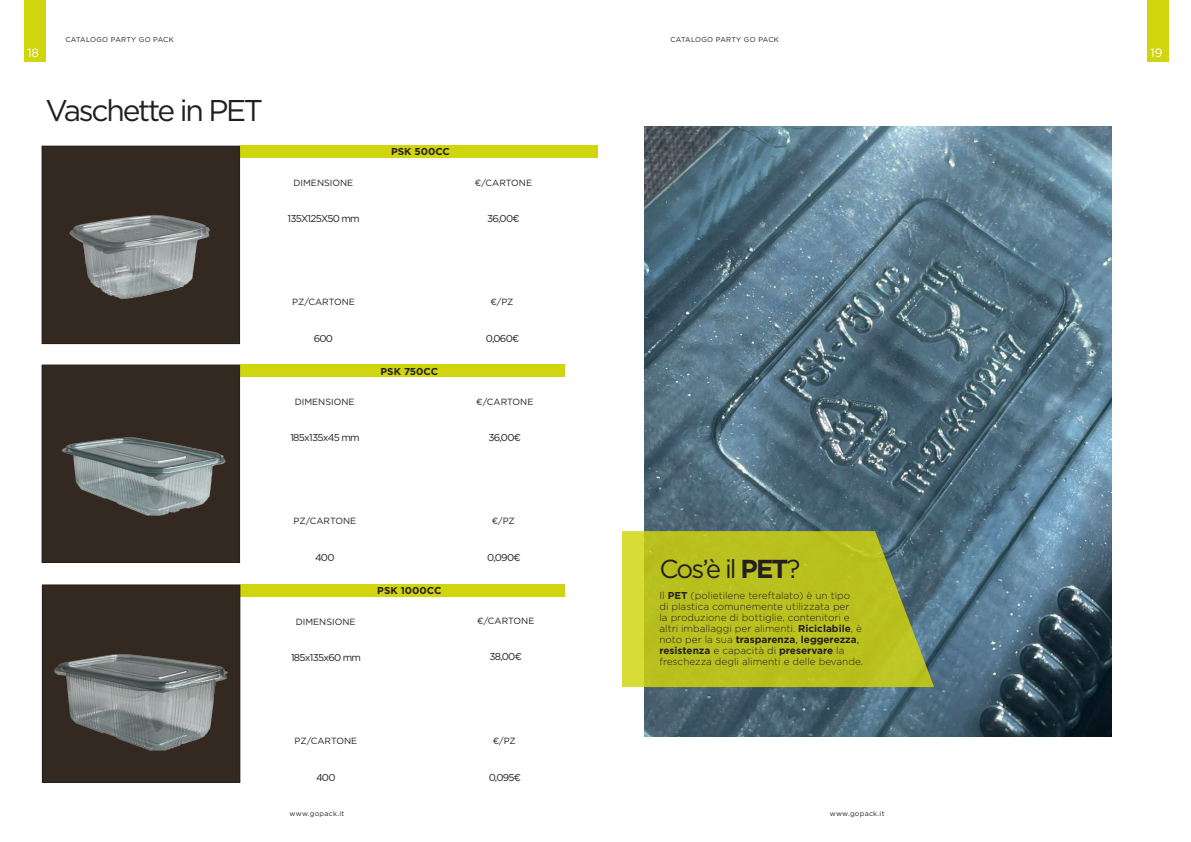
<style>
.page{position:relative;width:1191px;height:842px;background:#fff}
.page>*{position:absolute;margin:0;border:0;box-sizing:border-box;transform-origin:0 0}
.t1{font:30px "Gotham";letter-spacing:-.075em;color:#231f20}
.t2{font:26px "Gotham";color:#231f20}
.t3{font:12px "Gotham";color:#fff}
.t4{font:300 10px/11px "Gotham";color:#231f20}
.t5{font:10px "Gotham";letter-spacing:-.075em;color:#231f20}
.t6{font:700 10px "Gotham";color:#231f20}
.t7{font:9px "Gotham";color:#231f20}
.t8{font:7px "Gotham";letter-spacing:.04em;color:#231f20}
.s1{font-weight:700}
.s2{font-weight:400}
</style>
<div class="page">
<div style="left:24px;top:0;width:22px;height:62px;background:#d1d50e"></div>
<div style="left:1147px;top:0;width:21px;height:62px;background:#d1d50e"></div>
<div style="left:240px;top:584px;width:325px;height:13px;background:#d1d50e"></div>
<div style="left:240px;top:364px;width:325px;height:13px;background:#d1d50e"></div>
<div style="left:240px;top:145px;width:358px;height:13px;background:#d1d50e"></div>
<div style="left:42px;top:365px;width:197px;height:197px;background:#342921"></div>
<img style="left:61px;top:437px;width:165px;height:79px">
<div style="left:42px;top:365px;width:198px;height:198px;border:1px solid #231f20"></div>
<img style="left:44px;top:148px;width:194px;height:194px">
<div style="left:42px;top:146px;width:198px;height:198px;border:1px solid #231f20"></div>
<img style="left:44px;top:586px;width:194px;height:194px">
<div style="left:42px;top:584px;width:198px;height:199px;border:1px solid #231f20"></div>
<img style="left:644px;top:126px;width:467px;height:610px">
<svg style="left:622px;top:531px;width:312px;height:156px;background:#b3bc27"></svg>
<p class="t8" style="left:65px;top:35px;width:110px">CATALOGO PARTY GO PACK</p>
<p class="t8" style="left:670px;top:35px;width:110px">CATALOGO PARTY GO PACK</p>
<p class="t3" style="left:27px;top:45px;width:13px">18</p>
<p class="t3" style="left:1150px;top:45px;width:14px">19</p>
<p class="t1" style="left:46px;top:91px;width:219px">Vaschette in PET</p>
<p class="t7" style="left:293px;top:177px;width:61px">DIMENSIONE</p>
<p class="t5" style="left:287px;top:212px;width:74px">135X125X50 mm</p>
<p class="t6" style="left:391px;top:144px;width:60px">PSK 500CC</p>
<p class="t7" style="left:475px;top:177px;width:59px">€/CARTONE</p>
<p class="t5" style="left:487px;top:212px;width:34px">36,00€</p>
<p class="t7" style="left:292px;top:296px;width:64px">PZ/CARTONE</p>
<p class="t7" style="left:490px;top:296px;width:25px">€/PZ</p>
<p class="t5" style="left:314px;top:332px;width:21px">600</p>
<p class="t5" style="left:486px;top:332px;width:35px">0,060€</p>
<p class="t6" style="left:380px;top:364px;width:59px">PSK 750CC</p>
<p class="t7" style="left:295px;top:396px;width:61px">DIMENSIONE</p>
<p class="t7" style="left:476px;top:396px;width:59px">€/CARTONE</p>
<p class="t5" style="left:290px;top:431px;width:71px">185x135x45 mm</p>
<p class="t5" style="left:488px;top:431px;width:34px">36,00€</p>
<p class="t7" style="left:293px;top:515px;width:64px">PZ/CARTONE</p>
<p class="t7" style="left:492px;top:515px;width:25px">€/PZ</p>
<p class="t5" style="left:315px;top:551px;width:21px">400</p>
<p class="t5" style="left:487px;top:551px;width:35px">0,090€</p>
<p class="t6" style="left:377px;top:584px;width:66px">PSK 1000CC</p>
<p class="t7" style="left:296px;top:616px;width:61px">DIMENSIONE</p>
<p class="t7" style="left:477px;top:615px;width:59px">€/CARTONE</p>
<p class="t5" style="left:291px;top:651px;width:71px">185x135x60 mm</p>
<p class="t5" style="left:489px;top:650px;width:34px">38,00€</p>
<p class="t2" style="left:659px;top:552px;width:142px">Cos’è il <span class="s1">PET</span>?</p>
<p class="t4" style="left:659px;top:590px;width:205px">Il <span class="s1">PET</span> (polietilene tereftalato) è un tipo<br>di plastica comunemente utilizzata per<br>la produzione di bottiglie, contenitori e altri imballaggi per alimenti. <span class="s1">Riciclabile</span>, è noto per la sua <span class="s1">trasparenza</span><span class="s2">,</span> <span class="s1">leggerezza</span><span class="s2">, </span><span class="s1">resistenza</span> e capacità di <span class="s1">preservare</span> la freschezza degli alimenti e delle bevande.</p>
<p class="t7" style="left:294px;top:735px;width:64px">PZ/CARTONE</p>
<p class="t7" style="left:493px;top:735px;width:25px">€/PZ</p>
<p class="t5" style="left:316px;top:771px;width:21px">400</p>
<p class="t5" style="left:489px;top:771px;width:34px">0,095€</p>
<p class="t8" style="left:290px;top:809px;width:56px">www.gopack.it</p>
<p class="t8" style="left:830px;top:809px;width:56px">www.gopack.it</p>
</div>
